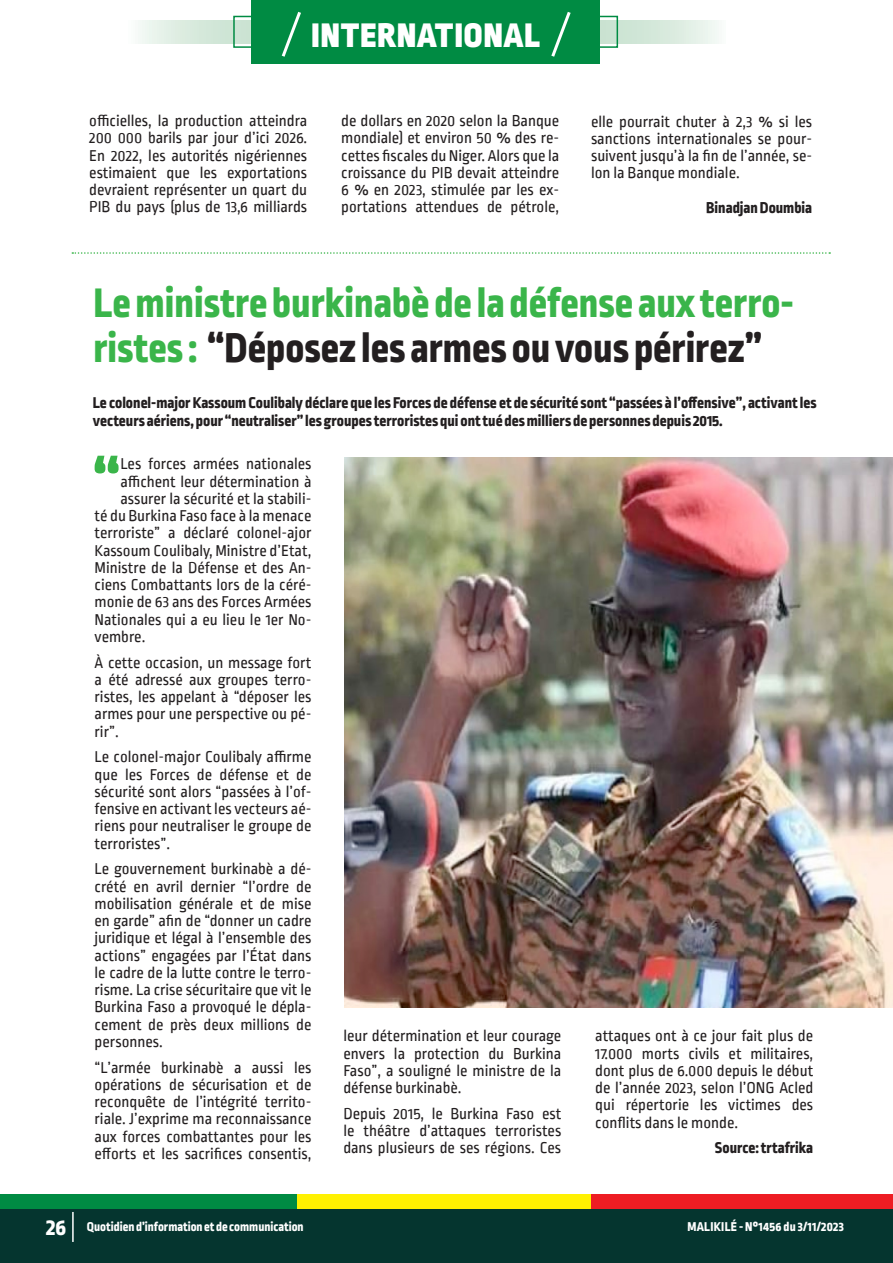
<style>
.page{position:relative;width:893px;height:1263px;background:#fff}
.page>*{position:absolute;margin:0;border:0;box-sizing:border-box;transform-origin:0 0}
.t1{font:800 69.15px "Ropa Sans Pro";color:#3ab54a}
.t2{font:800 43.5px/45px "Ropa Sans Pro";color:#3ab54a}
.t3{font:900 36px "Ropa Sans Pro";letter-spacing:.03em;color:#fff}
.t4{font:16.5px/17.2px "Ropa Sans PTT";color:#231f20;text-align:justify}
.t5{font:800 16.5px/18px "Ropa Sans Pro";color:#231f20}
.t6{font:800 13.5px "Ropa Sans Pro";color:#fff}
.t7{font:800 13.5px "Ropa Sans Pro";letter-spacing:.02em;color:#fff}
.s1{color:#231f20}
.s2{font-size:24px}
</style>
<div class="page">
<div style="left:0;top:1195px;width:297px;height:17px;background:#008b43"></div>
<div style="left:297px;top:1195px;width:297px;height:17px;background:#fff101"></div>
<div style="left:592px;top:1195px;width:301px;height:17px;background:#ee1d23"></div>
<div style="left:0;top:1209px;width:893px;height:54px;background:#05352f"></div>
<hr style="left:72px;top:1212px;width:2px;height:30px;background:#fff">
<svg style="left:138px;top:20px;width:581px;height:23px;background:#d9ebde"></svg>
<div style="left:233px;top:16px;width:385px;height:32px;border:2px solid #008b43"></div>
<div style="left:251px;top:0;width:349px;height:64px;background:#008b43"></div>
<svg style="left:281px;top:11px;width:20px;height:46px"></svg>
<svg style="left:551px;top:12px;width:20px;height:45px"></svg>
<img style="left:344px;top:457px;width:549px;height:551px">
<svg style="left:72px;top:252px;width:758px;height:2px"></svg>
<p class="t3" style="left:311px;top:13px;width:230px">INTERNATIONAL</p>
<p class="t4" style="left:89px;top:113px;width:219px">officielles, la production atteindra 200 000 barils par jour d’ici 2026.<br>En 2022, les autorités nigériennes estimaient que les exportations devraient représenter un quart du PIB du pays (plus de 13,6 milliards</p>
<p class="t4" style="left:341px;top:113px;width:219px">de dollars en 2020 selon la Banque mondiale) et environ 50 % des re&shy;cettes fiscales du Niger. Alors que la croissance du PIB devait atteindre 6 % en 2023, stimulée par les ex&shy;portations attendues de pétrole,</p>
<p class="t4" style="left:591px;top:114px;width:223px">elle pourrait chuter à 2,3 % si les sanctions internationales se pour&shy;suivent jusqu’à la fin de l’année, se&shy;lon la Banque mondiale.</p>
<p class="t5" style="left:706px;top:199px;width:107px">Binadjan Doumbia</p>
<p class="t2" style="left:94px;top:282px;width:702px">Le ministre burkinabè de la défense aux terro&shy;ristes : <span class="s1">“Déposez les armes ou vous périrez”</span></p>
<p class="t5" style="left:93px;top:394px;width:725px">Le colonel-major Kassoum Coulibaly déclare que les Forces de défense et de sécurité sont “passées à l’offensive”, activant les vecteurs aériens, pour “neutraliser” les groupes terroristes qui ont tué des milliers de personnes depuis 2015.</p>
<p class="t1" style="left:93px;top:441px;width:29px">“</p>
<p class="t4" style="left:120px;top:456px;width:193px">Les forces armées nationales</p>
<p class="t4" style="left:120px;top:473px;width:192px">affichent leur détermination à</p>
<p class="t4" style="left:120px;top:491px;width:192px">assurer la sécurité et la stabili-</p>
<p class="t4" style="left:95px;top:508px;width:218px">té du Burkina Faso face à la menace</p>
<p class="t4" style="left:95px;top:525px;width:218px">terroriste” a déclaré colonel-ajor</p>
<p class="t4" style="left:95px;top:542px;width:218px">Kassoum Coulibaly, Ministre d’Etat,</p>
<p class="t4" style="left:95px;top:560px;width:218px">Ministre de la Défense et des An-</p>
<p class="t4" style="left:95px;top:577px;width:218px">ciens Combattants lors de la céré-</p>
<p class="t4" style="left:95px;top:594px;width:218px">monie de 63 ans des Forces Armées</p>
<p class="t4" style="left:95px;top:611px;width:218px">Nationales qui a eu lieu le 1er No-</p>
<p class="t4" style="left:95px;top:629px;width:52px">vembre.</p>
<p class="t4" style="left:95px;top:654px;width:218px">À cette occasion, un message fort a été adressé aux groupes terro&shy;ristes, les appelant à “déposer les armes pour une perspective ou pé&shy;rir”.</p>
<p class="t4" style="left:95px;top:749px;width:218px">Le colonel-major Coulibaly affirme que les Forces de défense et de sécurité sont alors “passées à l’of&shy;fensive en activant les vecteurs aé&shy;riens pour neutraliser le groupe de terroristes”.</p>
<p class="t4" style="left:95px;top:861px;width:218px">Le gouvernement burkinabè a dé&shy;crété en avril dernier “l’ordre de mobilisation générale et de mise en garde” afin de “donner un cadre juridique et légal à l’ensemble des actions” engagées par l’État dans le cadre de la lutte contre le terro&shy;risme. La crise sécuritaire que vit le Burkina Faso a provoqué le dépla&shy;cement de près deux millions de personnes.</p>
<p class="t4" style="left:95px;top:1060px;width:218px">“L’armée burkinabè a aussi les opérations de sécurisation et de reconquête de l’intégrité territo&shy;riale. J’exprime ma reconnaissance aux forces combattantes pour les efforts et les sacrifices consentis,</p>
<p class="t4" style="left:595px;top:1028px;width:219px">attaques ont à ce jour fait plus de 17.000 morts civils et militaires, dont plus de 6.000 depuis le début de l’année 2023, selon l’ONG Acled qui répertorie les victimes des conflits dans le monde.</p>
<p class="t5" style="left:715px;top:1140px;width:100px">Source: trtafrika</p>
<p class="t4" style="left:343px;top:1028px;width:219px">leur détermination et leur courage envers la protection du Burkina Faso”, a souligné le ministre de la défense burkinabè.</p>
<p class="t4" style="left:343px;top:1106px;width:219px">Depuis 2015, le Burkina Faso est le théâtre d’attaques terroristes dans plusieurs de ses régions. Ces</p>
<p class="t6" style="left:46px;top:1219px;width:259px"><span class="s2">26</span> Quotidien d’information et de communication</p>
<p class="t7" style="left:687px;top:1219px;width:158px">MALIKILÉ - N°1456 du 3/11/2023</p>
</div>
